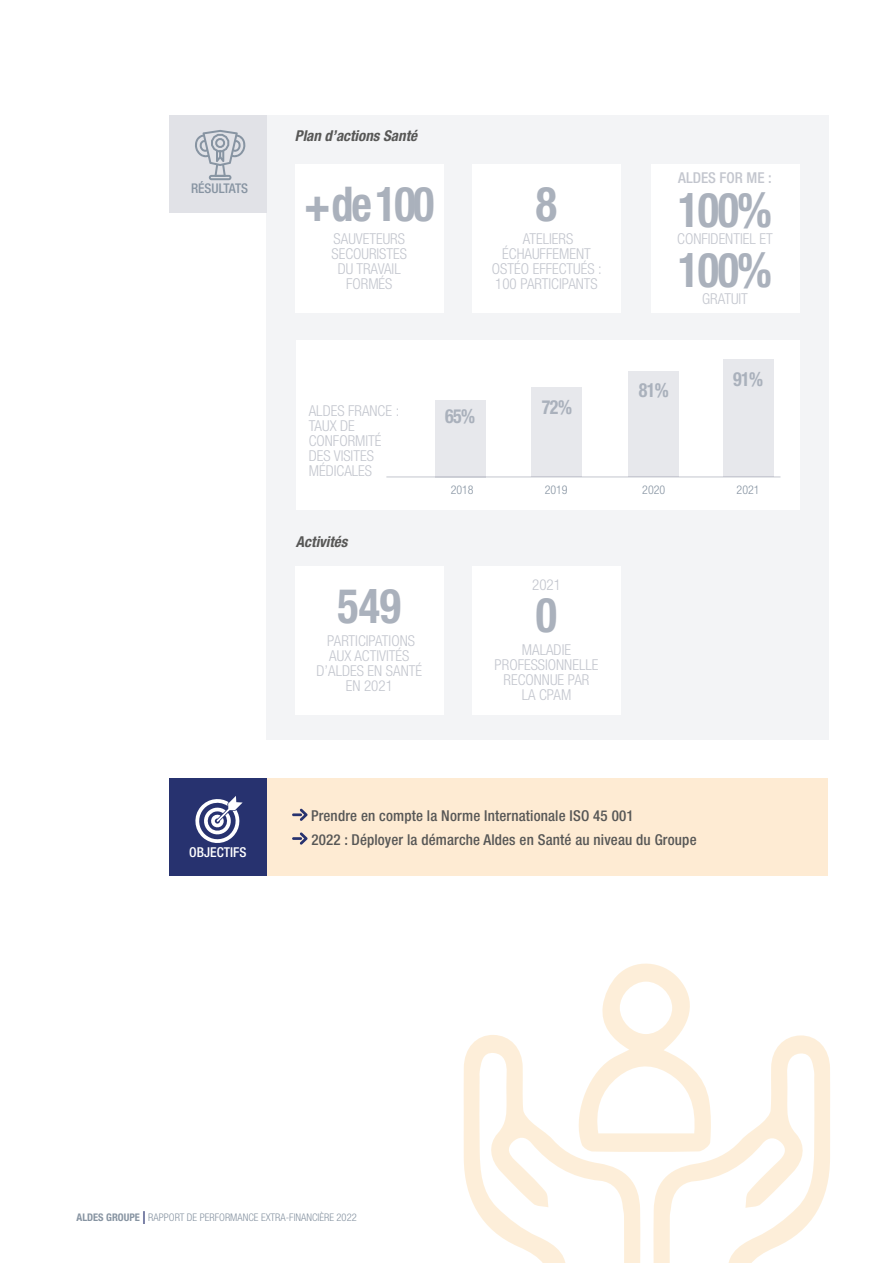
<style>
.page{position:relative;width:893px;height:1263px;background:#fff}
.page>*{position:absolute;margin:0;border:0;box-sizing:border-box;transform-origin:0 0}
.t1{font:700 condensed 48px/59.2px "Helvetica Neue LT Pro";letter-spacing:-.03em;color:#aab1bc;scale:.92 1}
.t2{font:700 condensed 19.5px "Helvetica Neue LT Pro";letter-spacing:-.03em;color:#aab1bc;scale:.92 1}
.t3{font:300 condensed 15px/15px "Helvetica Neue LT Pro";color:#c3c6ce;text-align:center}
.t4{font:500 condensed 15px/23.7px "Helvetica Neue LT Pro";letter-spacing:.01em;color:#575756}
.t5{font:italic 700 condensed 15px "Helvetica Neue LT Pro";color:#575756}
.t6{font:500 condensed 15px "Helvetica Neue LT Pro";color:#c3c6ce}
.t7{font:500 condensed 13.65px "Helvetica Neue LT Std";color:#fff}
.t8{font:500 condensed 13.35px "Helvetica Neue LT Std";color:#8794a2}
.t9{font:300 condensed 12px "Helvetica Neue LT Pro";color:#8794a2}
.t10{font:300 condensed 10.5px "Helvetica Neue LT Std";color:#8794a2}
.s1{font-weight:700}
.s2{font-size:18px;color:#27326f}
</style>
<div class="page">
<div style="left:267px;top:116px;width:562px;height:624px;background:#f3f4f6"></div>
<div style="left:296px;top:340px;width:503px;height:170px;background:#fff"></div>
<svg style="left:464px;top:963px;width:366px;height:300px"></svg>
<div style="left:267px;top:778px;width:561px;height:97px;background:#feebd3"></div>
<svg style="left:292px;top:808px;width:15px;height:13px"></svg>
<svg style="left:292px;top:832px;width:15px;height:13px"></svg>
<div style="left:651px;top:164px;width:148px;height:148px;background:#fff"></div>
<div style="left:472px;top:164px;width:149px;height:148px;background:#fff"></div>
<div style="left:472px;top:566px;width:149px;height:148px;background:#fff"></div>
<div style="left:295px;top:164px;width:149px;height:148px;background:#fff"></div>
<div style="left:295px;top:566px;width:149px;height:148px;background:#fff"></div>
<hr style="left:386px;top:477px;width:394px;height:1px;background:#c3c6ce">
<div style="left:435px;top:400px;width:51px;height:77px;background:#e7e8ec"></div>
<div style="left:723px;top:360px;width:51px;height:117px;background:#e7e8ec"></div>
<div style="left:628px;top:372px;width:51px;height:105px;background:#e7e8ec"></div>
<div style="left:531px;top:388px;width:51px;height:89px;background:#e7e8ec"></div>
<div style="left:169px;top:115px;width:98px;height:97px;background:#e1e2e7"></div>
<svg style="left:195px;top:130px;width:51px;height:50px"></svg>
<div style="left:169px;top:778px;width:98px;height:97px;background:#27326f"></div>
<svg style="left:195px;top:796px;width:48px;height:47px"></svg>
<p class="t8" style="left:191px;top:181px;width:59px">RÉSULTATS</p>
<p class="t7" style="left:189px;top:844px;width:59px">OBJECTIFS</p>
<p class="t5" style="left:295px;top:127px;width:124px">Plan d’actions Santé</p>
<h1 class="t1" style="left:304px;top:175px;width:143px">+ de 100</h1>
<p class="t3" style="left:332px;top:231px;width:77px">SAUVETEURS<br>SECOURISTES<br>DU TRAVAIL<br>FORMÉS</p>
<h1 class="t1" style="left:536px;top:175px;width:25px">8</h1>
<p class="t3" style="left:492px;top:231px;width:111px">ATELIERS<br>ÉCHAUFFEMENT<br>OSTÉO EFFECTUÉS :<br>100 PARTICIPANTS</p>
<p class="t3" style="left:309px;top:403px;width:92px;text-align:left">ALDES FRANCE :<br>TAUX DE<br>CONFORMITÉ<br>DES VISITES<br>MÉDICALES</p>
<h2 class="t2" style="left:445px;top:405px;width:34px">65%</h2>
<h2 class="t2" style="left:542px;top:395px;width:34px">72%</h2>
<p class="t6" style="left:678px;top:169px;width:95px">ALDES FOR ME :</p>
<h1 class="t1" style="left:678px;top:181px;width:104px">100%<br>100%</h1>
<p class="t3" style="left:702px;top:291px;width:47px">GRATUIT</p>
<p class="t3" style="left:677px;top:232px;width:97px">CONFIDENTIEL ET</p>
<h2 class="t2" style="left:639px;top:378px;width:34px">81%</h2>
<h2 class="t2" style="left:733px;top:367px;width:34px">91%</h2>
<p class="t5" style="left:296px;top:532px;width:53px">Activités</p>
<h1 class="t1" style="left:337px;top:577px;width:71px">549</h1>
<p class="t3" style="left:317px;top:633px;width:107px">PARTICIPATIONS<br>AUX ACTIVITÉS<br>D’ALDES EN SANTÉ<br>EN 2021</p>
<p class="t9" style="left:451px;top:483px;width:25px">2018</p>
<p class="t9" style="left:545px;top:483px;width:25px">2019</p>
<p class="t9" style="left:642px;top:483px;width:25px">2020</p>
<p class="t9" style="left:737px;top:483px;width:25px">2021</p>
<p class="t3" style="left:532px;top:578px;width:30px">2021</p>
<h1 class="t1" style="left:536px;top:586px;width:25px">0</h1>
<p class="t3" style="left:495px;top:642px;width:105px">MALADIE<br>PROFESSIONNELLE<br>RECONNUE PAR<br>LA CPAM</p>
<p class="t4" style="left:311px;top:803px;width:387px">Prendre en compte la Norme Internationale ISO 45 001<br>2022 : Déployer la démarche Aldes en Santé au niveau du Groupe</p>
<p class="t10" style="left:77px;top:1211px;width:282px"><span class="s1">ALDES GROUPE</span> <span class="s2">I</span> RAPPORT DE PERFORMANCE EXTRA-FINANCIÈRE 2022</p>
</div>
